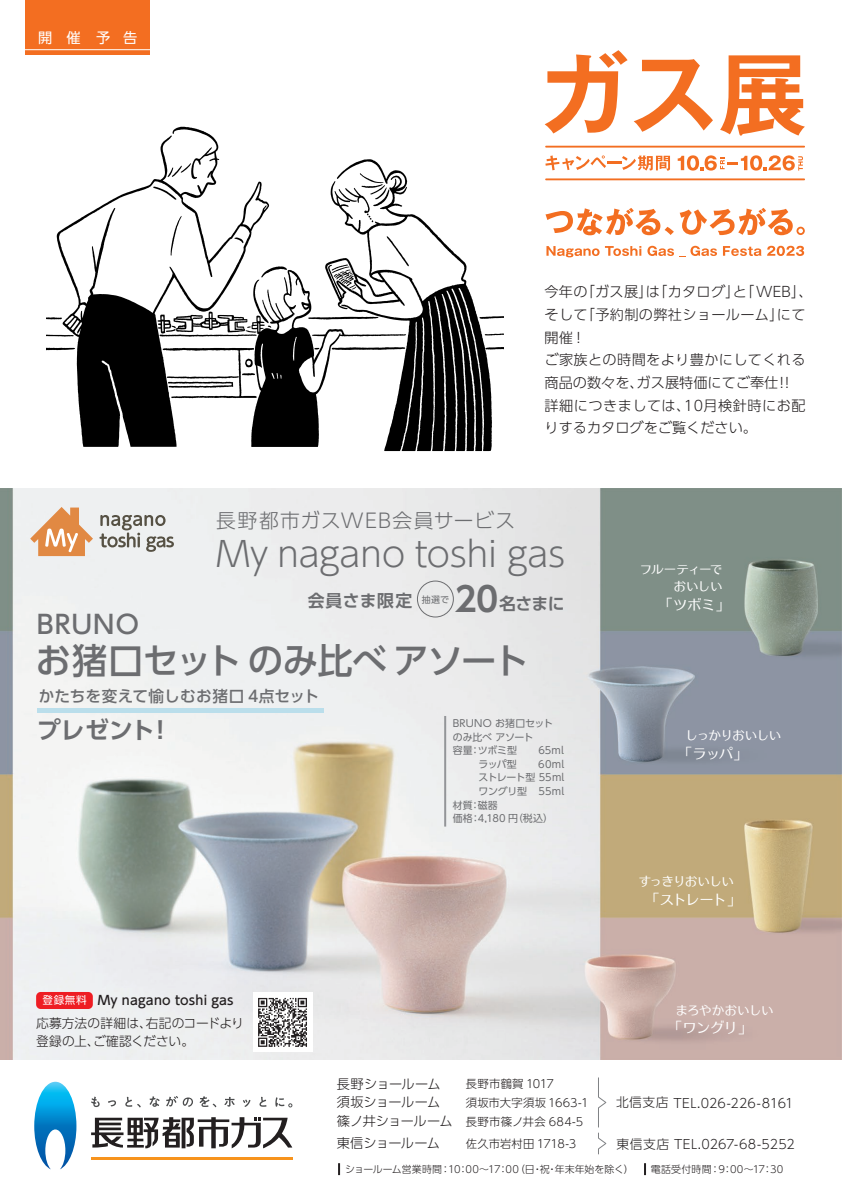
<style>
.page{position:relative;width:842px;height:1191px;background:#fff}
.page>*{position:absolute;margin:0;border:0;box-sizing:border-box;transform-origin:0 0}
.t1{font:500 35.4px "UD Shin Go Pro";letter-spacing:-.02em;color:#6c6d70}
.t2{font:300 34.6px "UD Shin Go Pr 6 N";letter-spacing:-.005em;color:#6c6d70}
.t3{font:500 25.6px "UD Shin Go Pro";letter-spacing:.045em;color:#6c6d70}
.t4{font:700 23.6px "UD Shin Go Pro De";letter-spacing:.015em;color:#6c6d70}
.t5{font:300 19.8px "UD Shin Go Pr 6 N";letter-spacing:.06em;color:#6c6d70}
.t6{font:700 16.8px "UD Shin Go Pro De";letter-spacing:.02em;color:#6c6d70}
.t7{font:500 15.6px "UD Shin Go Pro";letter-spacing:.01em;color:#6c6d70}
.t8{font:14.4px "UD Typos 510 Std";letter-spacing:-.055em;color:#fff}
.t9{font:300 14.2px/22.6px "UD Shin Go Pr 6 N";letter-spacing:.025em;color:#231f20}
.t10{font:14.2px "UD Shin Go Pro";color:#fff}
.t11{font:300 13.2px/18.8px "UD Shin Go Pr 6 N";letter-spacing:-.04em;color:#231f20}
.t12{font:300 12.8px/18.4px "UD Shin Go Pr 6 N";letter-spacing:.01em;color:#231f20}
.t13{font:500 12.8px "UD Shin Go Pro";letter-spacing:.02em;color:#231f20}
.t14{font:12.6px/17.2px "UD Typos 510 Std";letter-spacing:-.055em;color:#fff;text-align:right}
.t15{font:12.6px "UD Typos 510 Std";letter-spacing:-.035em;color:#fff}
.t16{font:300 11.4px/18.8px "UD Shin Go Pr 6 N";letter-spacing:.01em;color:#231f20}
.t17{font:10.6px "UD Shin Go Pro";color:#fff}
.t18{font:10px/13.6px "UD Shin Go Pro";letter-spacing:-.005em;color:#6c6d70}
.t19{font:300 10px "UD Shin Go Pr 6 N";letter-spacing:.015em;color:#231f20}
.s1{font-size:33.6px}
</style>
<div class="page">
<img style="left:0;top:488px;width:841px;height:572px">
<div style="left:25px;top:0;width:124px;height:54px;background:#f36e21"></div>
<hr style="left:20px;top:49px;width:137px;height:1px;background:#fff">
<svg style="left:30px;top:507px;width:63px;height:49px"></svg>
<svg style="left:99px;top:515px;width:75px;height:37px"></svg>
<hr style="left:444px;top:716px;width:2px;height:110px;background:#939598">
<hr style="left:38px;top:708px;width:286px;height:4px;background:#badeeb">
<img style="left:46px;top:126px;width:458px;height:326px">
<div style="left:36px;top:992px;width:57px;height:17px;background:#ee1d23;border-radius:5px"></div>
<div style="left:253px;top:992px;width:59px;height:60px;background:#fff"></div>
<svg style="left:258px;top:998px;width:49px;height:48px"></svg>
<svg style="left:91px;top:1096px;width:9px;height:11px"></svg>
<svg style="left:108px;top:1100px;width:8px;height:6px"></svg>
<svg style="left:125px;top:1096px;width:16px;height:11px"></svg>
<svg style="left:150px;top:1096px;width:10px;height:10px"></svg>
<svg style="left:166px;top:1096px;width:27px;height:10px"></svg>
<svg style="left:200px;top:1096px;width:16px;height:11px"></svg>
<svg style="left:224px;top:1096px;width:11px;height:10px"></svg>
<svg style="left:243px;top:1099px;width:7px;height:7px"></svg>
<svg style="left:259px;top:1096px;width:7px;height:10px"></svg>
<svg style="left:275px;top:1097px;width:17px;height:10px"></svg>
<svg style="left:34px;top:1081px;width:42px;height:88px"></svg>
<svg style="left:91px;top:1117px;width:201px;height:31px"></svg>
<hr style="left:91px;top:1157px;width:201px;height:3px;background:#f7931d">
<svg style="left:338px;top:1163px;width:2px;height:12px"></svg>
<svg style="left:644px;top:1163px;width:2px;height:12px"></svg>
<svg style="left:598px;top:1077px;width:9px;height:77px"></svg>
<svg style="left:545px;top:50px;width:83px;height:84px"></svg>
<svg style="left:634px;top:59px;width:79px;height:73px"></svg>
<svg style="left:720px;top:55px;width:85px;height:81px"></svg>
<hr style="left:545px;top:146px;width:260px;height:2px;background:#f36e21">
<hr style="left:545px;top:178px;width:260px;height:2px;background:#f36e21">
<svg style="left:545px;top:155px;width:125px;height:16px"></svg>
<svg style="left:678px;top:155px;width:125px;height:16px"></svg>
<svg style="left:546px;top:246px;width:95px;height:11px"></svg>
<svg style="left:647px;top:246px;width:70px;height:11px"></svg>
<svg style="left:723px;top:246px;width:38px;height:10px"></svg>
<svg style="left:767px;top:246px;width:37px;height:10px"></svg>
<svg style="left:545px;top:208px;width:129px;height:27px"></svg>
<svg style="left:680px;top:208px;width:125px;height:27px"></svg>
<div style="left:417px;top:580px;width:37px;height:37px;border:1px solid #6c6d70;border-radius:50%"></div>
<p class="t10" style="left:38px;top:26px;width:101px">開催予告</p>
<p class="t9" style="left:544px;top:280px;width:270px">今年の「ガス展」は「カタログ」と「WEB」、そして「予約制の弊社ショールーム」にて開催！<br>ご家族との時間をより豊かにしてくれる商品の数々を、ガス展特価にてご奉仕!!<br>詳細につきましては、10月検針時にお配りするカタログをご覧ください。</p>
<h3 class="t5" style="left:216px;top:504px;width:300px">長野都市ガスWEB会員サービス</h3>
<h2 class="t2" style="left:216px;top:526px;width:351px">My nagano toshi gas</h2>
<p class="t6" style="left:308px;top:587px;width:143px">会員さま限定 <sup>抽選で</sup></p>
<p class="t6" style="left:454px;top:589px;width:112px"><span class="s1">20</span>名さまに</p>
<h3 class="t3" style="left:37px;top:603px;width:104px">BRUNO</h3>
<h1 class="t1" style="left:36px;top:631px;width:495px">お猪口セットのみ比べアソート</h1>
<p class="t7" style="left:39px;top:683px;width:282px">かたちを変えて愉しむお猪口 4点セット</p>
<h3 class="t4" style="left:37px;top:710px;width:136px">プレゼント！</h3>
<p class="t13" style="left:98px;top:989px;width:137px">My nagano toshi gas</p>
<p class="t17" style="left:43px;top:991px;width:46px">登録無料</p>
<p class="t12" style="left:36px;top:1013px;width:209px">応募方法の詳細は、右記のコードより登録の上、ご確認ください。</p>
<p class="t18" style="left:453px;top:716px;width:102px">BRUNO お猪口セットのみ比べ アソート<br>容量：ツボミ型</p>
<p class="t18" style="left:538px;top:743px;width:27px">65ml</p>
<p class="t18" style="left:478px;top:757px;width:40px">ラッパ型</p>
<p class="t18" style="left:538px;top:757px;width:27px">60ml</p>
<p class="t18" style="left:478px;top:770px;width:87px">ストレート型 55ml</p>
<p class="t18" style="left:478px;top:784px;width:87px">ワングリ型 55ml</p>
<p class="t18" style="left:453px;top:798px;width:47px">材質：磁器</p>
<p class="t18" style="left:453px;top:811px;width:102px">価格：4,180 円（税込）</p>
<p class="t14" style="left:640px;top:560px;width:84px">フルーティーでおいしい</p>
<p class="t8" style="left:659px;top:592px;width:72px">「ツボミ」</p>
<p class="t14" style="left:685px;top:726px;width:97px">しっかりおいしい</p>
<p class="t8" style="left:678px;top:741px;width:71px">「ラッパ」</p>
<p class="t14" style="left:639px;top:872px;width:97px">すっきりおいしい</p>
<p class="t8" style="left:645px;top:887px;width:97px">「ストレート」</p>
<p class="t15" style="left:675px;top:999px;width:100px">まろやかおいしい</p>
<p class="t8" style="left:668px;top:1015px;width:85px">「ワングリ」</p>
<p class="t11" style="left:337px;top:1073px;width:117px">長野ショールーム須坂ショールーム篠ノ井ショールーム</p>
<p class="t16" style="left:466px;top:1074px;width:124px">長野市鶴賀 1017<br>須坂市大字須坂 1663-1長野市篠ノ井会 684-5</p>
<p class="t11" style="left:337px;top:1133px;width:105px">東信ショールーム</p>
<p class="t16" style="left:466px;top:1133px;width:112px">佐久市岩村田 1718-3</p>
<p class="t19" style="left:345px;top:1160px;width:290px">ショールーム営業時間：10：00～17：00（日・祝・年末年始を除く）</p>
<p class="t19" style="left:651px;top:1160px;width:134px">電話受付時間：9：00～17：30</p>
<p class="t12" style="left:616px;top:1093px;width:179px">北信支店 TEL.026-226-8161</p>
<p class="t12" style="left:617px;top:1134px;width:180px">東信支店 TEL.0267-68-5252</p>
</div>
